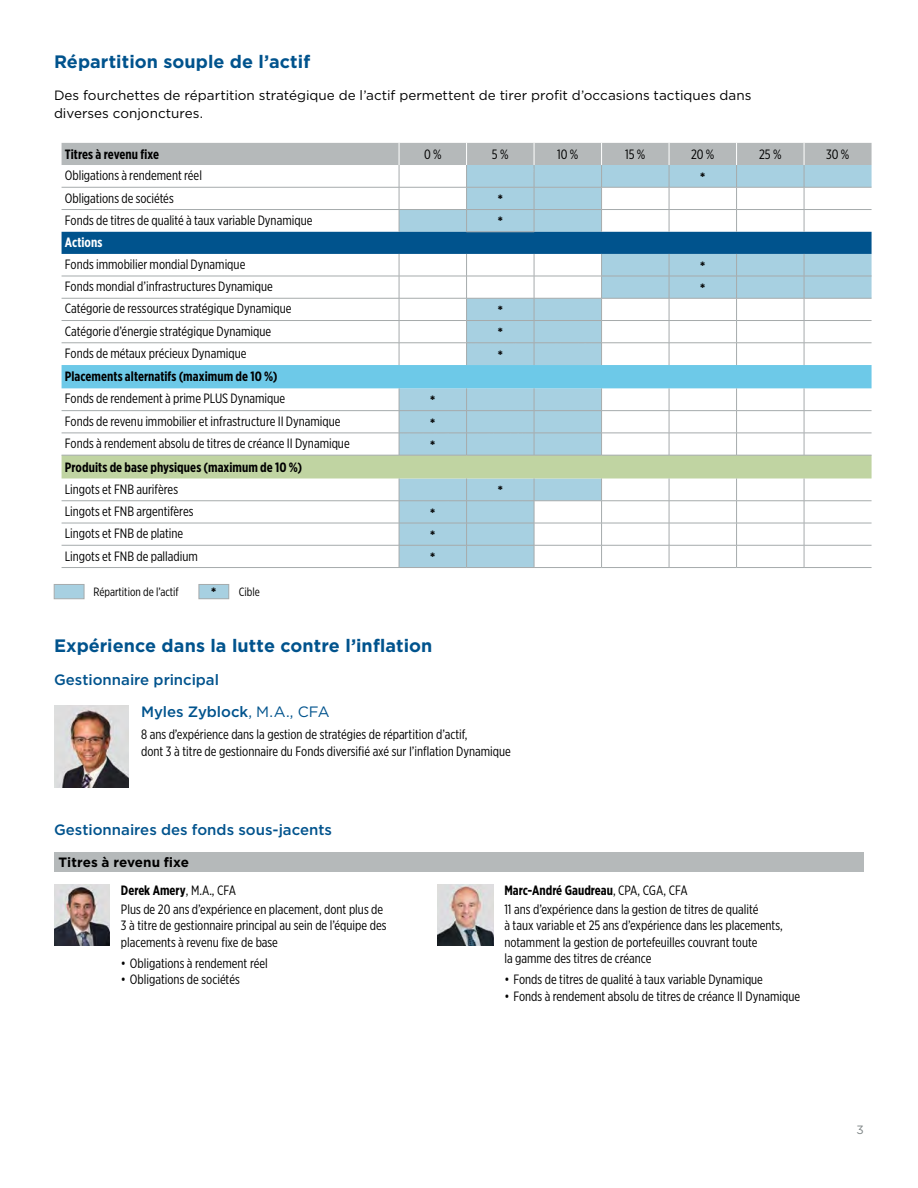
<style>
.page{position:relative;width:918px;height:1188px;background:#fff}
.page>*{position:absolute;margin:0;border:0;box-sizing:border-box;transform-origin:0 0}
._2023_DF_FRENCH_H2{font:700 18px "Gotham";letter-spacing:.005em;color:#00538d}
._2023_DF_FRENCH_PM_H3_Medium_647{font:500 15px "Gotham";color:#00538d}
._2023_DF_FRENCH_PM_P_PM_Text{font:13.5px/16.5px "Gotham X Narrow";color:#000}
.TABLES_PERFORMANCE_TABLE_COPY_book_left{font:13.5px "Gotham X Narrow";color:#000}
._2023_DF_FRENCH_P_Text{font:13.5px/18px "Gotham";color:#000}
.TABLES_PERFORMANCE_TITLE_-_bold_left_BLA{font:700 13.5px "Gotham X Narrow";letter-spacing:.005em;color:#000}
._2023_DF_FRENCH_PM_P_PM_Name_and_Credit{font:700 13.5px "Gotham X Narrow";color:#000}
._2023_DF_FRENCH_PM_H3_Fund{font:700 13.5px "Gotham";color:#000}
.TABLES_PERFORMANCE_TITLE_-_bold_left_WHI{font:700 13.5px "Gotham X Narrow";color:#fff}
.t1{font:12px "Gotham X Narrow";color:#000}
.t2{font:900 12px/22.2px "Gotham";color:#000;text-align:justify}
.t3{font:12px "Gotham";color:#7d8485}
.s1{font-family:"Gotham";font-weight:900}
.s2{font-weight:400}
</style>
<div class="page">
<hr style="left:399px;top:567px;width:68px;height:1px;background:#a6abac">
<hr style="left:62px;top:567px;width:337px;height:1px;background:#a6abac">
<hr style="left:467px;top:567px;width:67px;height:1px;background:#a6abac">
<hr style="left:534px;top:567px;width:68px;height:1px;background:#a6abac">
<hr style="left:602px;top:567px;width:67px;height:1px;background:#a6abac">
<hr style="left:669px;top:567px;width:68px;height:1px;background:#a6abac">
<hr style="left:737px;top:567px;width:67px;height:1px;background:#a6abac">
<hr style="left:804px;top:567px;width:68px;height:1px;background:#a6abac">
<svg style="left:62px;top:143px;width:810px;height:424px"></svg>
<hr style="left:399px;top:545px;width:68px;height:1px;background:#a6abac">
<hr style="left:467px;top:545px;width:67px;height:1px;background:#a6abac">
<hr style="left:534px;top:545px;width:68px;height:1px;background:#a6abac">
<div style="left:199px;top:584px;width:30px;height:15px;background:#a7d0e1"></div>
<div style="left:199px;top:584px;width:30px;height:15px;border:1px solid #a6abac"></div>
<div style="left:54px;top:584px;width:30px;height:15px;background:#a7d0e1;border:1px solid #a6abac"></div>
<img style="left:54px;top:884px;width:56px;height:62px">
<img style="left:438px;top:884px;width:56px;height:62px">
<img style="left:54px;top:705px;width:74px;height:83px">
<div style="left:54px;top:852px;width:810px;height:20px;background:#b5b9ba"></div>
<h2 class="_2023_DF_FRENCH_H2" style="left:54px;top:50px;width:258px">Répartition souple de l’actif</h2>
<p class="_2023_DF_FRENCH_P_Text" style="left:54px;top:86px;width:699px">Des fourchettes de répartition stratégique de l’actif permettent de tirer profit d’occasions tactiques dans diverses conjonctures.</p>
<p class="TABLES_PERFORMANCE_TITLE_-_bold_left_BLA" style="left:65px;top:146px;width:96px">Titres à revenu fixe</p>
<p class="TABLES_PERFORMANCE_TABLE_COPY_book_left" style="left:65px;top:168px;width:139px">Obligations à rendement réel</p>
<p class="TABLES_PERFORMANCE_TABLE_COPY_book_left" style="left:65px;top:190px;width:111px">Obligations de sociétés</p>
<p class="TABLES_PERFORMANCE_TABLE_COPY_book_left" style="left:65px;top:212px;width:249px">Fonds de titres de qualité à taux variable Dynamique</p>
<p class="TABLES_PERFORMANCE_TITLE_-_bold_left_WHI" style="left:65px;top:234px;width:39px">Actions</p>
<p class="TABLES_PERFORMANCE_TABLE_COPY_book_left" style="left:65px;top:256px;width:182px">Fonds immobilier mondial Dynamique</p>
<p class="TABLES_PERFORMANCE_TABLE_COPY_book_left" style="left:65px;top:278px;width:210px">Fonds mondial d’infrastructures Dynamique</p>
<p class="TABLES_PERFORMANCE_TABLE_COPY_book_left" style="left:65px;top:300px;width:228px">Catégorie de ressources stratégique Dynamique</p>
<p class="TABLES_PERFORMANCE_TABLE_COPY_book_left" style="left:65px;top:323px;width:208px">Catégorie d’énergie stratégique Dynamique</p>
<p class="TABLES_PERFORMANCE_TABLE_COPY_book_left" style="left:65px;top:345px;width:183px">Fonds de métaux précieux Dynamique</p>
<p class="TABLES_PERFORMANCE_TITLE_-_bold_left_BLA" style="left:65px;top:368px;width:214px">Placements alternatifs (maximum de 10 %)</p>
<p class="TABLES_PERFORMANCE_TABLE_COPY_book_left" style="left:65px;top:391px;width:222px">Fonds de rendement à prime PLUS Dynamique</p>
<p class="TABLES_PERFORMANCE_TABLE_COPY_book_left" style="left:65px;top:413px;width:277px">Fonds de revenu immobilier et infrastructure II Dynamique</p>
<p class="TABLES_PERFORMANCE_TABLE_COPY_book_left" style="left:65px;top:435px;width:286px">Fonds à rendement absolu de titres de créance II Dynamique</p>
<p class="TABLES_PERFORMANCE_TITLE_-_bold_left_BLA" style="left:65px;top:459px;width:239px">Produits de base physiques (maximum de 10 %)</p>
<p class="TABLES_PERFORMANCE_TABLE_COPY_book_left" style="left:65px;top:481px;width:115px">Lingots et FNB aurifères</p>
<p class="TABLES_PERFORMANCE_TABLE_COPY_book_left" style="left:65px;top:504px;width:130px">Lingots et FNB argentifères</p>
<p class="TABLES_PERFORMANCE_TABLE_COPY_book_left" style="left:65px;top:525px;width:120px">Lingots et FNB de platine</p>
<p class="TABLES_PERFORMANCE_TABLE_COPY_book_left" style="left:65px;top:548px;width:135px">Lingots et FNB de palladium</p>
<p class="_2023_DF_FRENCH_PM_P_PM_Text" style="left:424px;top:146px;width:19px">0 %</p>
<p class="_2023_DF_FRENCH_PM_P_PM_Text" style="left:492px;top:146px;width:18px">5 %</p>
<p class="_2023_DF_FRENCH_PM_P_PM_Text" style="left:557px;top:146px;width:23px">10 %</p>
<p class="_2023_DF_FRENCH_PM_P_PM_Text" style="left:625px;top:146px;width:22px">15 %</p>
<p class="_2023_DF_FRENCH_PM_P_PM_Text" style="left:691px;top:146px;width:25px">20 %</p>
<p class="_2023_DF_FRENCH_PM_P_PM_Text" style="left:759px;top:146px;width:24px">25 %</p>
<p class="_2023_DF_FRENCH_PM_P_PM_Text" style="left:826px;top:146px;width:25px">30 %</p>
<p class="t2" style="left:700px;top:165px;width:7px">*</p>
<p class="t2" style="left:498px;top:188px;width:7px">* *</p>
<p class="t2" style="left:700px;top:254px;width:7px">* *</p>
<p class="t2" style="left:498px;top:299px;width:7px">* * *</p>
<p class="t2" style="left:430px;top:389px;width:7px">* * *</p>
<p class="t2" style="left:498px;top:479px;width:7px">*</p>
<p class="t2" style="left:430px;top:501px;width:7px">* * *</p>
<p class="t1" style="left:93px;top:584px;width:87px">Répartition de l’actif</p>
<p class="t1" style="left:211px;top:584px;width:50px"><span class="s1">*</span> Cible</p>
<h2 class="_2023_DF_FRENCH_H2" style="left:54px;top:633px;width:380px">Expérience dans la lutte contre l’inflation</h2>
<p class="_2023_DF_FRENCH_PM_H3_Medium_647" style="left:54px;top:670px;width:167px">Gestionnaire principal</p>
<p class="_2023_DF_FRENCH_PM_H3_Medium_647" style="left:141px;top:702px;width:190px">Myles Zyblock<span class="s2">, M.A., CFA</span></p>
<p class="_2023_DF_FRENCH_PM_P_PM_Text" style="left:141px;top:726px;width:371px">8 ans d’expérience dans la gestion de stratégies de répartition d’actif,<br>dont 3 à titre de gestionnaire du Fonds diversifié axé sur I’inflation Dynamique</p>
<p class="_2023_DF_FRENCH_PM_H3_Medium_647" style="left:54px;top:820px;width:280px">Gestionnaires des fonds sous-jacents</p>
<h3 class="_2023_DF_FRENCH_PM_H3_Fund" style="left:58px;top:853px;width:132px">Titres à revenu fixe</h3>
<p class="_2023_DF_FRENCH_PM_P_PM_Name_and_Credit" style="left:121px;top:882px;width:117px">Derek Amery<span class="s2">, M.A., CFA</span></p>
<p class="_2023_DF_FRENCH_PM_P_PM_Text" style="left:121px;top:901px;width:267px">Plus de 20 ans d’expérience en placement, dont plus de<br>3 à titre de gestionnaire principal au sein de l’équipe des placements à revenu fixe de base</p>
<p class="_2023_DF_FRENCH_PM_P_PM_Text" style="left:121px;top:954px;width:148px">• Obligations à rendement réel</p>
<p class="_2023_DF_FRENCH_PM_P_PM_Text" style="left:121px;top:971px;width:120px">• Obligations de sociétés</p>
<p class="_2023_DF_FRENCH_PM_P_PM_Name_and_Credit" style="left:504px;top:882px;width:185px">Marc-André Gaudreau<span class="s2">, CPA, CGA, CFA</span></p>
<p class="_2023_DF_FRENCH_PM_P_PM_Text" style="left:504px;top:901px;width:280px">11 ans d’expérience dans la gestion de titres de qualité<br>à taux variable et 25 ans d’expérience dans les placements, notamment la gestion de portefeuilles couvrant toute<br>la gamme des titres de créance</p>
<p class="_2023_DF_FRENCH_PM_P_PM_Text" style="left:504px;top:971px;width:260px">• Fonds de titres de qualité à taux variable Dynamique</p>
<p class="_2023_DF_FRENCH_PM_P_PM_Text" style="left:504px;top:987px;width:297px">• Fonds à rendement absolu de titres de créance II Dynamique</p>
<p class="t3" style="left:857px;top:1122px;width:9px">3</p>
</div>
